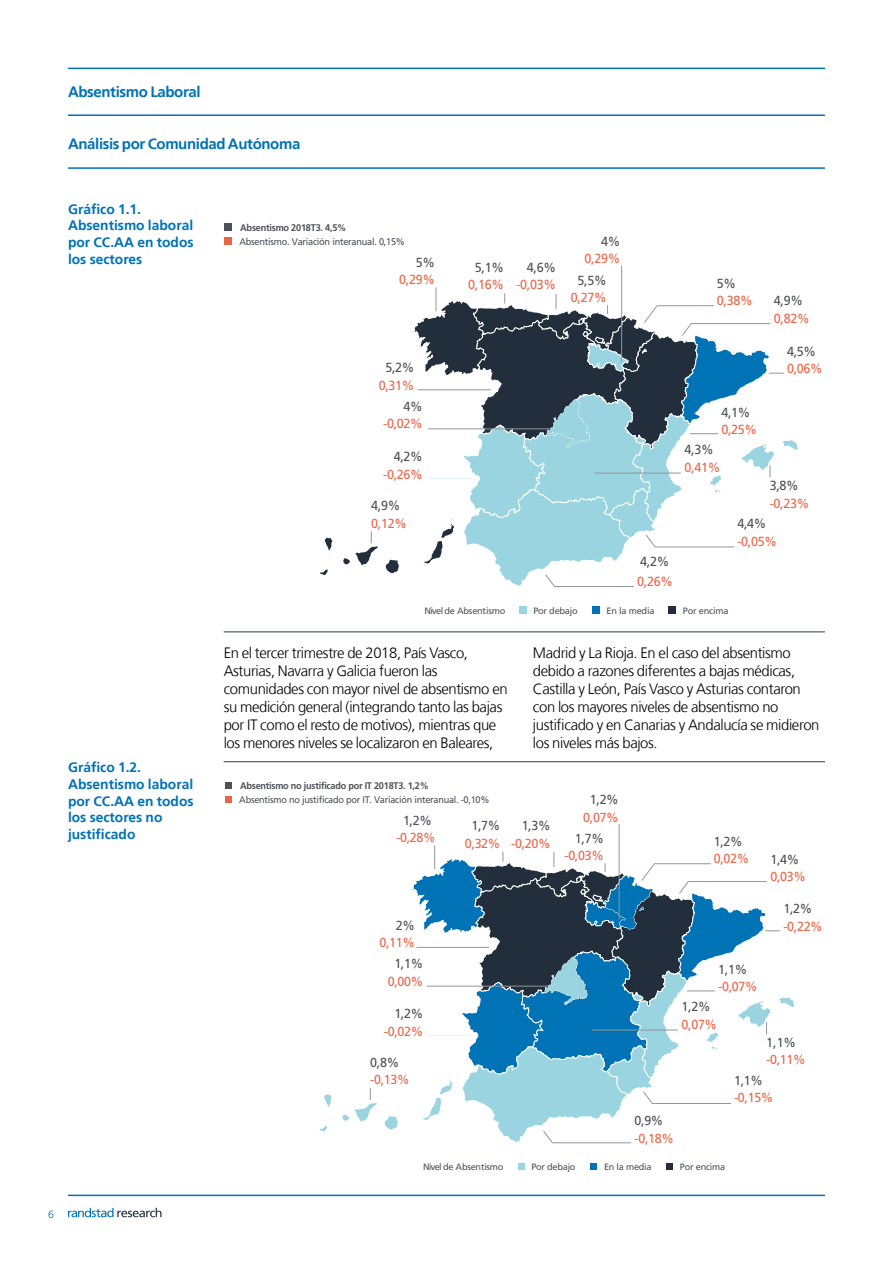
<style>
.page{position:relative;width:893px;height:1263px;background:#fff}
.page>*{position:absolute;margin:0;border:0;box-sizing:border-box;transform-origin:0 0}
.t1{font:300 15px/18px "Frutiger";letter-spacing:-.025em;color:#000}
.t2{font:700 15px "Frutiger";letter-spacing:-.025em;color:#0072b6}
.t3{font:700 13.8px/16.5px "Frutiger";color:#0072b6}
.t4{font:13.2px "Frutiger";letter-spacing:-.025em;color:#ea6649;scale:.95 1}
.t5{font:13.2px "Frutiger";color:#4f5159;scale:.95 1}
.t6{font:13.05px "Frutiger";letter-spacing:-.025em;color:#ea6649;scale:.95 1}
.t7{font:13.05px "Frutiger";color:#4f5159;scale:.95 1}
.t8{font:300 10.5px "Frutiger";color:#0072b6}
.t9{font:9.6px "Frutiger";letter-spacing:-.025em;color:#4f5159;scale:.95 1}
.t10{font:700 9.6px "Frutiger";letter-spacing:-.025em;color:#4f5159;scale:.95 1}
.t11{font:9.15px "Frutiger";letter-spacing:-.025em;color:#4f5159}
</style>
<div class="page">
<hr style="left:68px;top:1194px;width:757px;height:2px;background:#0072b6">
<hr style="left:68px;top:68px;width:757px;height:1px;background:#0072b6">
<hr style="left:68px;top:114px;width:757px;height:2px;background:#0072b6">
<hr style="left:68px;top:167px;width:757px;height:2px;background:#0072b6">
<svg style="left:68px;top:1208px;width:94px;height:9px"></svg>
<hr style="left:224px;top:761px;width:601px;height:1px;background:#2e3c45">
<hr style="left:224px;top:631px;width:601px;height:1px;background:#2e3c45">
<hr style="left:621px;top:266px;width:1px;height:95px;background:#939699">
<svg style="left:320px;top:288px;width:478px;height:299px"></svg>
<div style="left:519px;top:607px;width:7px;height:7px;background:#99d4e0"></div>
<div style="left:593px;top:607px;width:7px;height:7px;background:#0072b6"></div>
<div style="left:669px;top:607px;width:7px;height:7px;background:#222e3b"></div>
<div style="left:225px;top:238px;width:7px;height:7px;background:#e86648"></div>
<div style="left:225px;top:224px;width:7px;height:7px;background:#4d5257"></div>
<hr style="left:619px;top:824px;width:1px;height:95px;background:#939699">
<svg style="left:319px;top:846px;width:475px;height:298px"></svg>
<div style="left:225px;top:796px;width:7px;height:7px;background:#e86648"></div>
<div style="left:225px;top:782px;width:7px;height:7px;background:#4d5257"></div>
<div style="left:518px;top:1163px;width:7px;height:7px;background:#99d4e0"></div>
<div style="left:590px;top:1163px;width:7px;height:7px;background:#0072b6"></div>
<div style="left:666px;top:1163px;width:7px;height:7px;background:#222e3b"></div>
<p class="t2" style="left:68px;top:86px;width:134px">Absentismo Laboral</p>
<p class="t2" style="left:68px;top:137px;width:234px">Análisis por Comunidad Autónoma</p>
<p class="t3" style="left:68px;top:202px;width:127px">Gráfico 1.1.<br>Absentismo laboral por CC.AA en todos los sectores</p>
<p class="t3" style="left:68px;top:760px;width:127px">Gráfico 1.2.<br>Absentismo laboral por CC.AA en todos los sectores no justificado</p>
<p class="t8" style="left:48px;top:1210px;width:7px">6</p>
<p class="t10" style="left:240px;top:222px;width:113px">Absentismo 2018T3. 4,5%</p>
<p class="t9" style="left:239px;top:236px;width:176px">Absentismo. Variación interanual. 0,15%</p>
<p class="t5" style="left:416px;top:254px;width:22px">5%</p>
<p class="t4" style="left:399px;top:272px;width:39px">0,29%</p>
<p class="t5" style="left:385px;top:360px;width:32px">5,2%</p>
<p class="t4" style="left:379px;top:378px;width:39px">0,31%</p>
<p class="t5" style="left:404px;top:399px;width:22px">4%</p>
<p class="t4" style="left:383px;top:416px;width:43px">-0,02%</p>
<p class="t5" style="left:394px;top:449px;width:32px">4,2%</p>
<p class="t4" style="left:383px;top:466px;width:43px">-0,26%</p>
<p class="t5" style="left:371px;top:498px;width:32px">4,9%</p>
<p class="t4" style="left:371px;top:515px;width:39px">0,12%</p>
<p class="t5" style="left:475px;top:260px;width:32px">5,1%</p>
<p class="t4" style="left:468px;top:277px;width:39px">0,16%</p>
<p class="t5" style="left:527px;top:260px;width:32px">4,6%</p>
<p class="t4" style="left:516px;top:277px;width:43px">-0,03%</p>
<p class="t5" style="left:601px;top:233px;width:22px">4%</p>
<p class="t4" style="left:585px;top:251px;width:39px">0,29%</p>
<p class="t5" style="left:578px;top:272px;width:32px">5,5%</p>
<p class="t4" style="left:571px;top:290px;width:39px">0,27%</p>
<p class="t5" style="left:640px;top:554px;width:32px">4,2%</p>
<p class="t4" style="left:637px;top:574px;width:39px">0,26%</p>
<p class="t5" style="left:717px;top:275px;width:22px">5%</p>
<p class="t4" style="left:717px;top:293px;width:39px">0,38%</p>
<p class="t5" style="left:721px;top:404px;width:32px">4,1%</p>
<p class="t4" style="left:721px;top:422px;width:39px">0,25%</p>
<p class="t5" style="left:685px;top:442px;width:32px">4,3%</p>
<p class="t4" style="left:685px;top:459px;width:39px">0,41%</p>
<p class="t5" style="left:774px;top:293px;width:32px">4,9%</p>
<p class="t4" style="left:774px;top:311px;width:39px">0,82%</p>
<p class="t5" style="left:787px;top:343px;width:32px">4,5%</p>
<p class="t4" style="left:787px;top:361px;width:39px">0,06%</p>
<p class="t5" style="left:770px;top:478px;width:32px">3,8%</p>
<p class="t4" style="left:770px;top:495px;width:43px">-0,23%</p>
<p class="t5" style="left:737px;top:516px;width:32px">4,4%</p>
<p class="t4" style="left:737px;top:533px;width:43px">-0,05%</p>
<p class="t11" style="left:424px;top:605px;width:82px">Nivel de Absentismo</p>
<p class="t11" style="left:533px;top:605px;width:46px">Por debajo</p>
<p class="t11" style="left:606px;top:605px;width:49px">En la media</p>
<p class="t11" style="left:683px;top:605px;width:47px">Por encima</p>
<p class="t1" style="left:224px;top:644px;width:285px">En el tercer trimestre de 2018, País Vasco, Asturias, Navarra y Galicia fueron las comunidades con mayor nivel de absentismo en su medición general (integrando tanto las bajas por IT como el resto de motivos), mientras que los menores niveles se localizaron en Baleares,</p>
<p class="t1" style="left:533px;top:644px;width:288px">Madrid y La Rioja. En el caso del absentismo debido a razones diferentes a bajas médicas, Castilla y León, País Vasco y Asturias contaron con los mayores niveles de absentismo no justificado y en Canarias y Andalucía se midieron los niveles más bajos.</p>
<p class="t10" style="left:240px;top:780px;width:200px">Absentismo no justificado por IT 2018T3. 1,2%</p>
<p class="t9" style="left:239px;top:794px;width:265px">Absentismo no justificado por IT. Variación interanual. -0,10%</p>
<p class="t7" style="left:403px;top:813px;width:32px">1,2%</p>
<p class="t6" style="left:396px;top:830px;width:43px">-0,28%</p>
<p class="t7" style="left:472px;top:818px;width:32px">1,7%</p>
<p class="t6" style="left:465px;top:835px;width:39px">0,32%</p>
<p class="t7" style="left:522px;top:818px;width:32px">1,3%</p>
<p class="t6" style="left:511px;top:835px;width:43px">-0,20%</p>
<p class="t7" style="left:590px;top:792px;width:32px">1,2%</p>
<p class="t6" style="left:583px;top:809px;width:39px">0,07%</p>
<p class="t7" style="left:575px;top:830px;width:32px">1,7%</p>
<p class="t6" style="left:564px;top:848px;width:43px">-0,03%</p>
<p class="t7" style="left:396px;top:918px;width:22px">2%</p>
<p class="t6" style="left:379px;top:935px;width:39px">0,11%</p>
<p class="t7" style="left:394px;top:956px;width:32px">1,1%</p>
<p class="t6" style="left:388px;top:973px;width:39px">0,00%</p>
<p class="t7" style="left:394px;top:1006px;width:32px">1,2%</p>
<p class="t6" style="left:384px;top:1023px;width:43px">-0,02%</p>
<p class="t7" style="left:370px;top:1054px;width:32px">0,8%</p>
<p class="t6" style="left:370px;top:1072px;width:43px">-0,13%</p>
<p class="t7" style="left:714px;top:834px;width:32px">1,2%</p>
<p class="t6" style="left:714px;top:851px;width:39px">0,02%</p>
<p class="t7" style="left:770px;top:851px;width:32px">1,4%</p>
<p class="t6" style="left:770px;top:869px;width:39px">0,03%</p>
<p class="t7" style="left:783px;top:901px;width:32px">1,2%</p>
<p class="t6" style="left:783px;top:918px;width:43px">-0,22%</p>
<p class="t7" style="left:635px;top:1113px;width:32px">0,9%</p>
<p class="t6" style="left:635px;top:1130px;width:43px">-0,18%</p>
<p class="t7" style="left:718px;top:962px;width:32px">1,1%</p>
<p class="t6" style="left:718px;top:979px;width:43px">-0,07%</p>
<p class="t7" style="left:682px;top:999px;width:32px">1,2%</p>
<p class="t6" style="left:682px;top:1016px;width:39px">0,07%</p>
<p class="t7" style="left:766px;top:1035px;width:33px">1,1%</p>
<p class="t6" style="left:766px;top:1052px;width:43px">-0,11%</p>
<p class="t7" style="left:734px;top:1073px;width:32px">1,1%</p>
<p class="t6" style="left:734px;top:1090px;width:43px">-0,15%</p>
<p class="t11" style="left:423px;top:1161px;width:82px">Nivel de Absentismo</p>
<p class="t11" style="left:531px;top:1161px;width:46px">Por debajo</p>
<p class="t11" style="left:604px;top:1161px;width:49px">En la media</p>
<p class="t11" style="left:680px;top:1161px;width:47px">Por encima</p>
</div>
